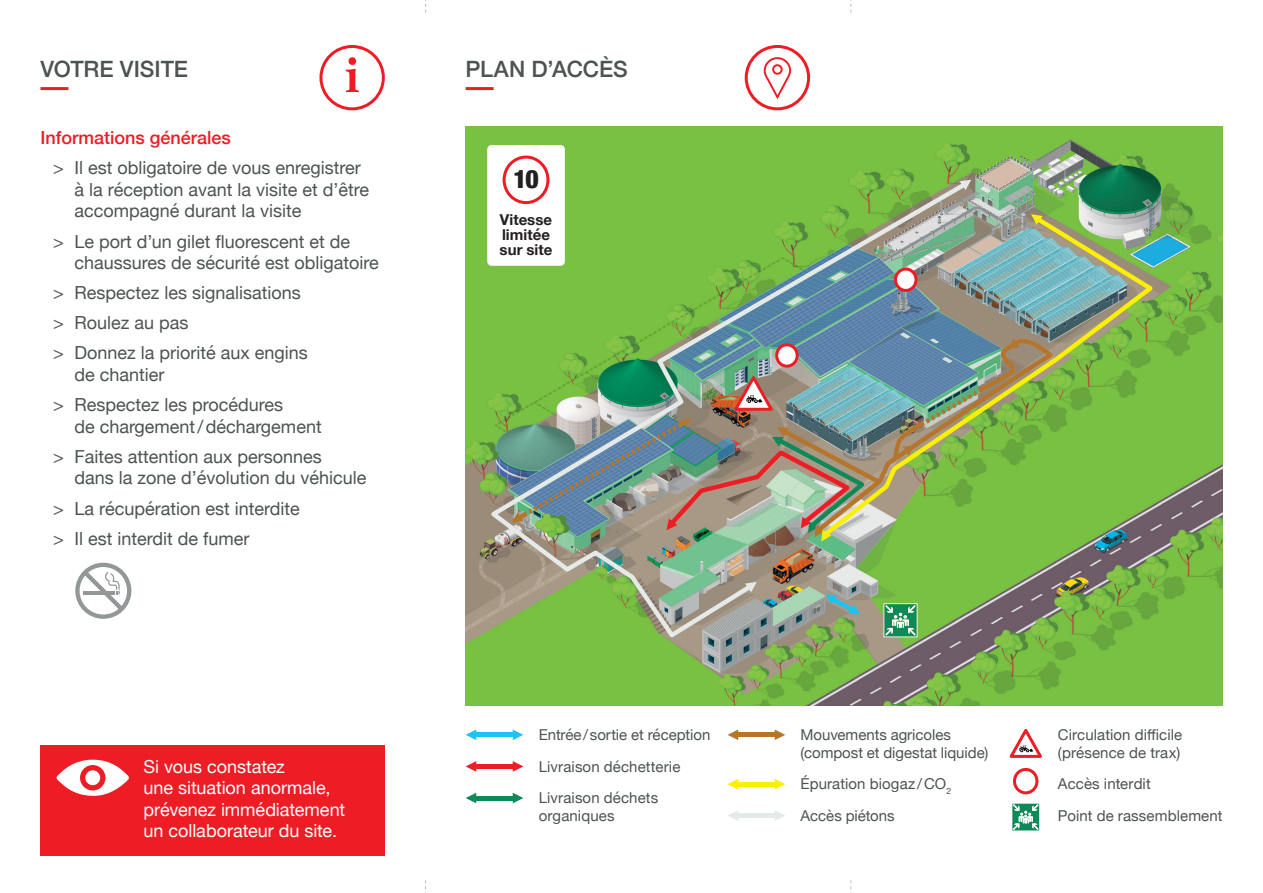
<style>
.page{position:relative;width:1263px;height:893px;background:#fff}
.page>*{position:absolute;margin:0;border:0;box-sizing:border-box;transform-origin:0 0}
.t1{font:700 52.5px "Athelas";color:#ee1c24}
.t2{font:900 condensed 25.5px "Helvetica Neue";color:#231f20}
.t3{font:500 22.5px "Helvetica Neue";letter-spacing:-.005em;color:#4d5252}
.t4{font:18px/30.2px "Helvetica Neue";color:#4d5252}
.t5{font:18px/21.6px "Helvetica Neue";color:#fff}
.t6{font:500 18px "Helvetica Neue";color:#ee1c24}
.t7{font:15px/18px "Helvetica Neue";letter-spacing:.005em;color:#4d5252}
.t8{font:700 15px/15px "Helvetica Neue";letter-spacing:.005em;color:#231f20}
</style>
<div class="page">
<img style="left:466px;top:126px;width:756px;height:580px">
<hr style="left:466px;top:87px;width:28px;height:3px;background:#ee1c24">
<svg style="left:728px;top:729px;width:10px;height:11px"></svg>
<svg style="left:775px;top:729px;width:10px;height:11px"></svg>
<hr style="left:738px;top:733px;width:37px;height:4px;background:#b5752c">
<svg style="left:466px;top:729px;width:10px;height:11px"></svg>
<svg style="left:513px;top:729px;width:10px;height:11px"></svg>
<hr style="left:476px;top:733px;width:37px;height:4px;background:#1fc2f3">
<svg style="left:728px;top:779px;width:10px;height:10px"></svg>
<svg style="left:775px;top:779px;width:10px;height:10px"></svg>
<hr style="left:738px;top:782px;width:37px;height:4px;background:#fbef04">
<svg style="left:728px;top:811px;width:10px;height:10px"></svg>
<svg style="left:775px;top:811px;width:10px;height:10px"></svg>
<div style="left:738px;top:813px;width:37px;height:5px;background:#e5e9e7"></div>
<svg style="left:466px;top:793px;width:10px;height:10px"></svg>
<svg style="left:513px;top:793px;width:10px;height:10px"></svg>
<hr style="left:476px;top:796px;width:37px;height:4px;background:#108958">
<svg style="left:466px;top:761px;width:10px;height:11px"></svg>
<svg style="left:513px;top:761px;width:10px;height:11px"></svg>
<hr style="left:476px;top:764px;width:37px;height:4px;background:#ee1c24">
<div style="left:1013px;top:768px;width:25px;height:26px;border:3px solid #ee1c24;border-radius:50%"></div>
<svg style="left:1012px;top:803px;width:28px;height:28px"></svg>
<div style="left:319px;top:45px;width:66px;height:65px;border:3px solid #ee1c24;border-radius:50%"></div>
<hr style="left:40px;top:87px;width:28px;height:3px;background:#ee1c24">
<div style="left:40px;top:745px;width:345px;height:111px;background:#ee1c24"></div>
<div style="left:745px;top:45px;width:65px;height:65px;border:3px solid #ee1c24;border-radius:50%"></div>
<svg style="left:763px;top:57px;width:29px;height:43px"></svg>
<div style="left:773px;top:65px;width:9px;height:9px;background:#fff;border-radius:50%"></div>
<div style="left:772px;top:64px;width:11px;height:11px;border:2px solid #ee1c24;border-radius:50%"></div>
<svg style="left:57px;top:760px;width:72px;height:36px"></svg>
<div style="left:85px;top:770px;width:15px;height:15px;background:#fff;border-radius:50%"></div>
<svg style="left:75px;top:562px;width:57px;height:57px"></svg>
<svg style="left:485px;top:179px;width:484px;height:462px;background:#82b160"></svg>
<svg style="left:745px;top:582px;width:12px;height:10px"></svg>
<svg style="left:959px;top:180px;width:12px;height:10px"></svg>
<img style="left:819px;top:213px;width:339px;height:327px">
<svg style="left:1031px;top:214px;width:12px;height:11px"></svg>
<div style="left:487px;top:145px;width:78px;height:121px;background:#fff;border-radius:4px"></div>
<div style="left:503px;top:156px;width:46px;height:48px;border:3px solid #ee1c24;border-radius:50%"></div>
<svg style="left:825px;top:593px;width:35px;height:22px"></svg>
<img style="left:512px;top:338px;width:546px;height:203px">
<svg style="left:1009px;top:729px;width:33px;height:29px"></svg>
<p class="t3" style="left:40px;top:51px;width:149px">VOTRE VISITE</p>
<h1 class="t1" style="left:344px;top:32px;width:17px">i</h1>
<p class="t6" style="left:40px;top:123px;width:192px">Informations générales</p>
<p class="t4" style="left:74px;top:158px;width:296px;line-height:21.6px;text-indent:-21px">&gt; Il est obligatoire de vous enregistrer à la réception avant la visite et d’être accompagné durant la visite</p>
<p class="t4" style="left:74px;top:231px;width:306px;line-height:21.6px;text-indent:-21px">&gt; Le port d’un gilet fluorescent et de chaussures de sécurité est obligatoire</p>
<p class="t4" style="left:53px;top:279px;width:256px">&gt; Respectez les signalisations &gt; Roulez au pas<br>&gt; Donnez la priorité aux engins</p>
<p class="t4" style="left:53px;top:361px;width:231px;text-indent:21px">de chantier<br>&gt; Respectez les procédures</p>
<p class="t4" style="left:53px;top:412px;width:270px;text-align:right">de chargement/déchargement<br>&gt; Faites attention aux personnes</p>
<p class="t4" style="left:53px;top:464px;width:315px;text-indent:21px">dans la zone d’évolution du véhicule &gt; La récupération est interdite<br>&gt; Il est interdit de fumer</p>
<p class="t5" style="left:144px;top:756px;width:203px">Si vous constatez<br>une situation anormale, prévenez immédiatement un collaborateur du site.</p>
<p class="t3" style="left:466px;top:51px;width:163px">PLAN D’ACCÈS</p>
<h2 class="t2" style="left:513px;top:158px;width:27px">10</h2>
<p class="t8" style="left:500px;top:212px;width:54px">Vitesse limitée sur site</p>
<p class="t7" style="left:539px;top:727px;width:173px">Entrée/sortie et réception</p>
<p class="t7" style="left:539px;top:758px;width:143px">Livraison déchetterie</p>
<p class="t7" style="left:539px;top:790px;width:121px">Livraison déchets organiques</p>
<p class="t7" style="left:800px;top:727px;width:189px">Mouvements agricoles (compost et digestat liquide)</p>
<p class="t7" style="left:1058px;top:727px;width:126px">Circulation difficile (présence de trax)</p>
<p class="t7" style="left:800px;top:776px;width:152px">Épuration biogaz /CO<sub>2</sub></p>
<p class="t7" style="left:1058px;top:776px;width:94px">Accès interdit</p>
<p class="t7" style="left:800px;top:808px;width:96px">Accès piétons</p>
<p class="t7" style="left:1058px;top:808px;width:166px">Point de rassemblement</p>
</div>
